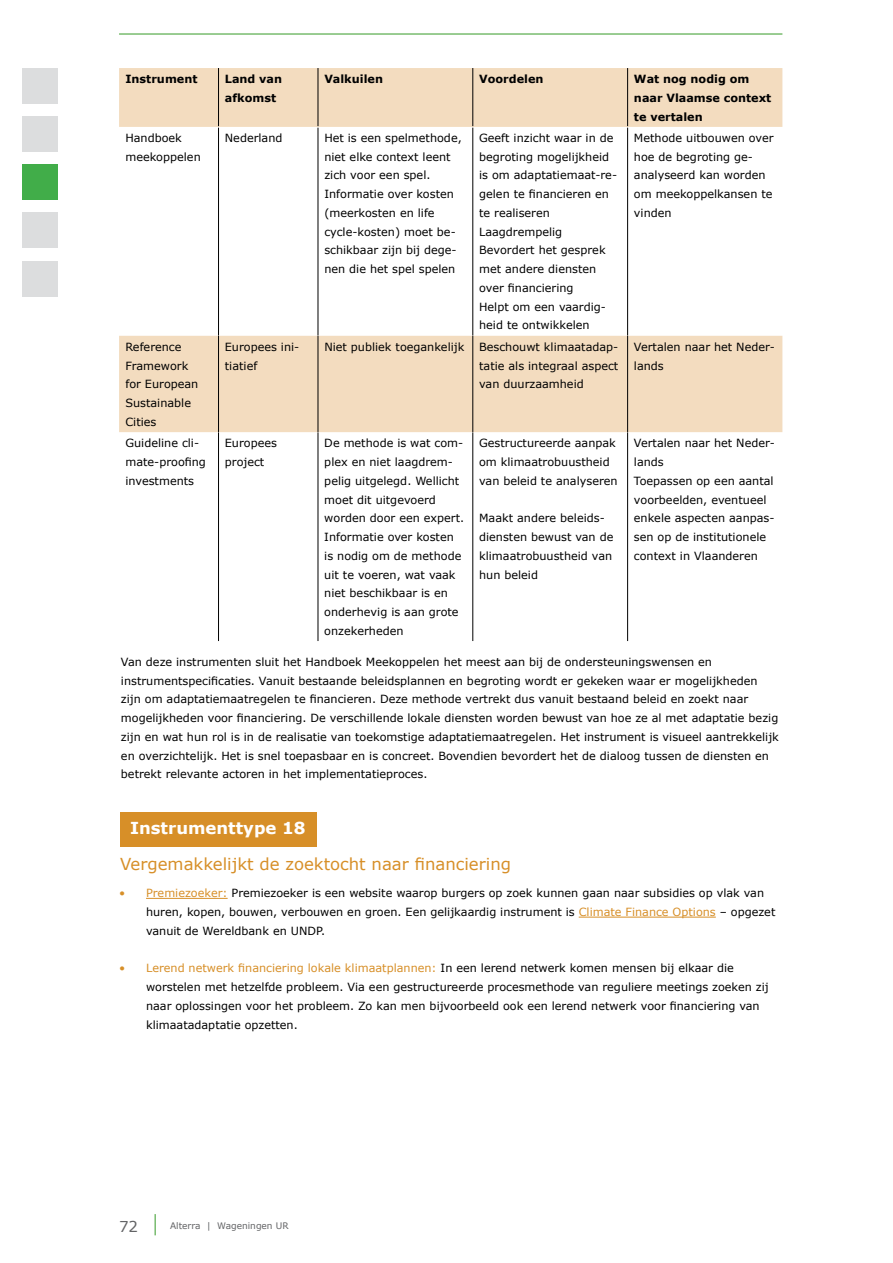
<style>
.page{position:relative;width:893px;height:1263px;background:#fff}
.page>*{position:absolute;margin:0;border:0;box-sizing:border-box;transform-origin:0 0}
.t1{font:16.5px "Verdana";color:#d78f28}
.t2{font:700 16.5px "Verdana";color:#fff}
.t3{font:15px "Verdana";color:#636466}
.t4{font:11.25px/18.8px "Verdana";color:#000}
.t5{font:700 11.25px/18.8px "Verdana";color:#000}
.t6{font:9px "Verdana";color:#636466}
.s1{color:#d78f28}
</style>
<div class="page">
<svg style="left:119px;top:68px;width:663px;height:364px"></svg>
<hr style="left:218px;top:68px;width:1px;height:58px;background:#000">
<hr style="left:318px;top:68px;width:1px;height:58px;background:#000">
<hr style="left:472px;top:68px;width:1px;height:58px;background:#000">
<hr style="left:627px;top:68px;width:1px;height:58px;background:#000">
<hr style="left:218px;top:128px;width:1px;height:208px;background:#000">
<hr style="left:318px;top:128px;width:1px;height:208px;background:#000">
<hr style="left:472px;top:128px;width:1px;height:208px;background:#000">
<hr style="left:627px;top:128px;width:1px;height:208px;background:#000">
<hr style="left:218px;top:336px;width:1px;height:96px;background:#000">
<hr style="left:318px;top:336px;width:1px;height:96px;background:#000">
<hr style="left:472px;top:336px;width:1px;height:96px;background:#000">
<hr style="left:627px;top:336px;width:1px;height:96px;background:#000">
<hr style="left:218px;top:432px;width:1px;height:209px;background:#000">
<hr style="left:318px;top:432px;width:1px;height:209px;background:#000">
<hr style="left:472px;top:432px;width:1px;height:209px;background:#000">
<hr style="left:627px;top:432px;width:1px;height:209px;background:#000">
<hr style="left:146px;top:898px;width:82px;height:1px;background:#d78f28">
<hr style="left:579px;top:917px;width:137px;height:1px;background:#d78f28">
<div style="left:120px;top:812px;width:196px;height:35px;background:#d78f28"></div>
<hr style="left:119px;top:33px;width:663px;height:2px;background:#79bc6f">
<hr style="left:154px;top:1214px;width:2px;height:21px;background:#79bc6f">
<div style="left:23px;top:68px;width:35px;height:35px;background:#dcddde"></div>
<div style="left:23px;top:116px;width:35px;height:35px;background:#dcddde"></div>
<div style="left:23px;top:164px;width:35px;height:35px;background:#41ad49"></div>
<div style="left:23px;top:213px;width:35px;height:35px;background:#dcddde"></div>
<div style="left:23px;top:262px;width:35px;height:35px;background:#dcddde"></div>
<p class="t5" style="left:125px;top:69px;width:74px">Instrument</p>
<p class="t5" style="left:225px;top:69px;width:59px">Land van afkomst</p>
<p class="t5" style="left:324px;top:69px;width:60px">Valkuilen</p>
<p class="t5" style="left:479px;top:69px;width:66px">Voordelen</p>
<p class="t5" style="left:634px;top:69px;width:139px">Wat nog nodig om naar Vlaamse context te vertalen</p>
<p class="t4" style="left:125px;top:128px;width:77px">Handboek meekoppelen</p>
<p class="t4" style="left:225px;top:128px;width:59px">Nederland</p>
<p class="t4" style="left:324px;top:128px;width:139px">Het is een spelmethode, niet elke context leent zich voor een spel.<br>Informatie over kosten (meerkosten en life cycle-kosten) moet be&shy;schikbaar zijn bij dege&shy;nen die het spel spelen</p>
<p class="t4" style="left:479px;top:128px;width:139px">Geeft inzicht waar in de begroting mogelijkheid is om adaptatiemaat-re&shy;gelen te financieren en te realiseren<br>Laagdrempelig<br>Bevordert het gesprek met andere diensten over financiering<br>Helpt om een vaardig&shy;heid te ontwikkelen</p>
<p class="t4" style="left:634px;top:128px;width:141px">Methode uitbouwen over hoe de begroting ge&shy;analyseerd kan worden om meekoppelkansen te vinden</p>
<p class="t4" style="left:125px;top:337px;width:75px">Reference<br>Framework for European<br>Sustainable<br>Cities</p>
<p class="t4" style="left:225px;top:337px;width:76px">Europees ini&shy;tiatief</p>
<p class="t4" style="left:324px;top:337px;width:142px">Niet publiek toegankelijk</p>
<p class="t4" style="left:479px;top:337px;width:141px;text-align:justify">Beschouwt klimaatadap&shy;tatie als integraal aspect van duurzaamheid</p>
<p class="t4" style="left:634px;top:337px;width:142px">Vertalen naar het Neder&shy;lands</p>
<p class="t4" style="left:125px;top:434px;width:82px">Guideline cli&shy;mate-proofing investments</p>
<p class="t4" style="left:225px;top:434px;width:54px">Europees project</p>
<p class="t4" style="left:324px;top:434px;width:141px">De methode is wat com&shy;plex en niet laagdrem&shy;pelig uitgelegd. Wellicht moet dit uitgevoerd worden door een expert.<br>Informatie over kosten is nodig om de methode uit te voeren, wat vaak niet beschikbaar is en onderhevig is aan grote onzekerheden</p>
<p class="t4" style="left:479px;top:434px;width:140px">Gestructureerde aanpak om klimaatrobuustheid van beleid te analyseren</p>
<p class="t4" style="left:634px;top:434px;width:142px">Vertalen naar het Neder&shy;lands<br>Toepassen op een aantal voorbeelden, eventueel enkele aspecten aanpas&shy;sen op de institutionele context in Vlaanderen</p>
<p class="t4" style="left:479px;top:509px;width:136px">Maakt andere beleids&shy;diensten bewust van de klimaatrobuustheid van hun beleid</p>
<p class="t4" style="left:121px;top:652px;width:659px">Van deze instrumenten sluit het Handboek Meekoppelen het meest aan bij de ondersteuningswensen en instrumentspecificaties. Vanuit bestaande beleidsplannen en begroting wordt er gekeken waar er mogelijkheden zijn om adaptatiemaatregelen te financieren. Deze methode vertrekt dus vanuit bestaand beleid en zoekt naar mogelijkheden voor financiering. De verschillende lokale diensten worden bewust van hoe ze al met adaptatie bezig zijn en wat hun rol is in de realisatie van toekomstige adaptatiemaatregelen. Het instrument is visueel aantrekkelijk en overzichtelijk. Het is snel toepasbaar en is concreet. Bovendien bevordert het de dialoog tussen de diensten en betrekt relevante actoren in het implementatieproces.</p>
<h1 class="t2" style="left:130px;top:817px;width:177px">Instrumenttype 18</h1>
<h1 class="t1" style="left:120px;top:852px;width:392px">Vergemakkelijkt de zoektocht naar financiering</h1>
<p class="t4" style="left:146px;top:884px;width:631px;text-indent:-27px"><span class="s1">• Premiezoeker:</span> Premiezoeker is een website waarop burgers op zoek kunnen gaan naar subsidies op vlak van huren, kopen, bouwen, verbouwen en groen. Een gelijkaardig instrument is <span class="s1">Climate Finance Options</span> – opgezet vanuit de Wereldbank en UNDP.</p>
<p class="t4" style="left:146px;top:959px;width:624px;text-indent:-27px"><span class="s1">• Lerend netwerk financiering lokale klimaatplannen:</span> In een lerend netwerk komen mensen bij elkaar die worstelen met hetzelfde probleem. Via een gestructureerde procesmethode van reguliere meetings zoeken zij naar oplossingen voor het probleem. Zo kan men bijvoorbeeld ook een lerend netwerk voor financiering van klimaatadaptatie opzetten.</p>
<h2 class="t3" style="left:119px;top:1216px;width:21px">72</h2>
<p class="t6" style="left:170px;top:1220px;width:120px">Alterra | Wageningen UR</p>
</div>
